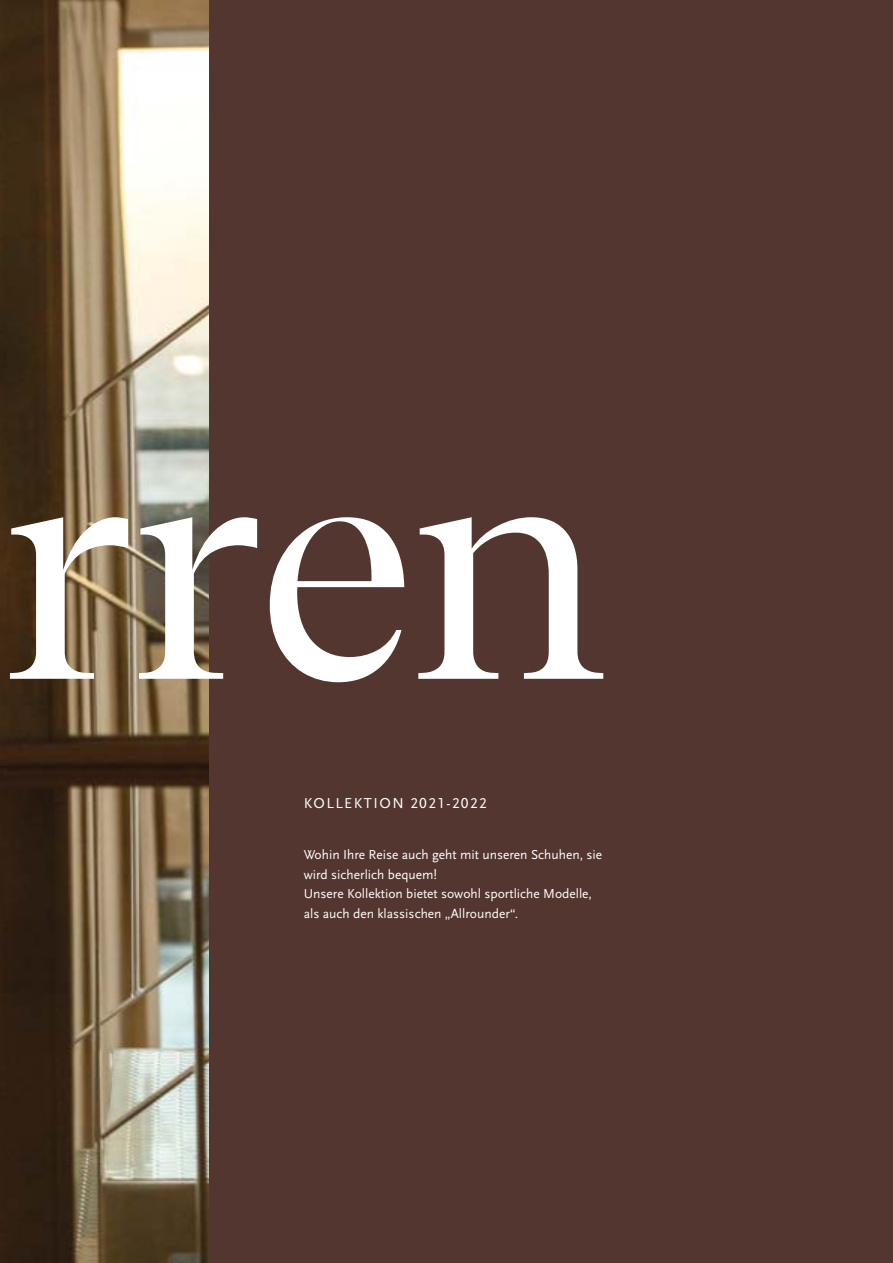
<style>
.page{position:relative;width:893px;height:1263px;background:#533630}
.page>*{position:absolute;margin:0;border:0;box-sizing:border-box;transform-origin:0 0}
.t1{font:314.85px "Recife Display";color:#fff}
.t2{font:15px "Scala Sans OT";letter-spacing:.1em;color:#fff}
.t3{font:13.5px/19.5px "Scala Sans OT";color:#fff}
</style>
<div class="page">
<img style="left:0;top:0;width:209px;height:1263px">
<h1 class="t1" style="left:5px;top:340px;width:603px">rren</h1>
<p class="t2" style="left:304px;top:795px;width:185px">KOLLEKTION 2021-2022</p>
<p class="t3" style="left:304px;top:845px;width:300px">Wohin Ihre Reise auch geht mit unseren Schuhen, sie wird sicherlich bequem!<br>Unsere Kollektion bietet sowohl sportliche Modelle, als auch den klassischen „Allrounder“.</p>
</div>
